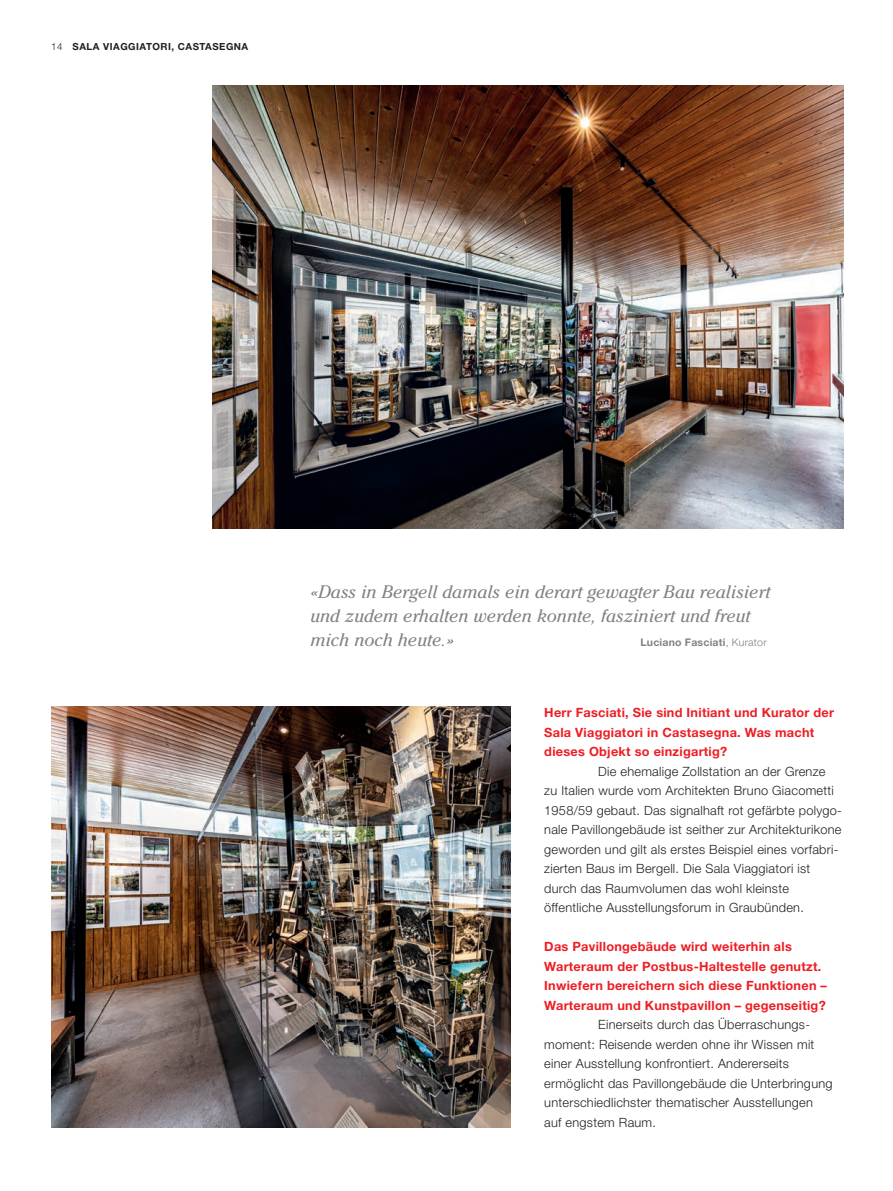
<style>
.page{position:relative;width:893px;height:1191px;background:#fff}
.page>*{position:absolute;margin:0;border:0;box-sizing:border-box;transform-origin:0 0}
.t1{font:italic 18px/24px "Cheltenham Std";color:#808285}
.t2{font:300 12.75px/19.5px "Helvetica Neue LT Std";letter-spacing:.02em;color:#231f20}
.t3{font:700 12.75px/19.5px "Helvetica Neue LT Std";letter-spacing:.02em;color:#ee1d23}
.t4{font:700 10.5px "Helvetica Neue LT Std";letter-spacing:.02em;color:#808285}
.t5{font:700 9.75px "Helvetica Neue LT Std";letter-spacing:.05em;color:#231f20}
.s1{font-weight:300}
</style>
<div class="page">
<img style="left:213px;top:85px;width:630px;height:443px">
<img style="left:51px;top:707px;width:459px;height:420px">
<p class="t5" style="left:51px;top:40px;width:199px"><span class="s1">14</span> SALA VIAGGIATORI, CASTASEGNA</p>
<h1 class="t1" style="left:310px;top:580px;width:462px">«Dass in Bergell damals ein derart gewagter Bau realisiert und zudem erhalten werden konnte, fasziniert und freut mich noch heute.»</h1>
<p class="t4" style="left:640px;top:636px;width:128px">Luciano Fasciati<span class="s1">, Kurator</span></p>
<p class="t3" style="left:544px;top:702px;width:291px">Herr Fasciati, Sie sind Initiant und Kurator der<br>Sala Viaggiatori in Castasegna. Was macht dieses Objekt so einzigartig?</p>
<p class="t2" style="left:544px;top:761px;width:299px;text-indent:54px">Die ehemalige Zollstation an der Grenze<br>zu Italien wurde vom Architekten Bruno Giacometti 1958/59 gebaut. Das signalhaft rot gefärbte polygo&shy;nale Pavillongebäude ist seither zur Architekturikone geworden und gilt als erstes Beispiel eines vorfabri&shy;zierten Baus im Bergell. Die Sala Viaggiatori ist durch das Raumvolumen das wohl kleinste öffentliche Ausstellungsforum in Graubünden.</p>
<p class="t3" style="left:544px;top:936px;width:284px">Das Pavillongebäude wird weiterhin als Warteraum der Postbus-Haltestelle genutzt.<br>Inwiefern bereichern sich diese Funktionen – Warteraum und Kunstpavillon – gegenseitig?</p>
<p class="t2" style="left:544px;top:1014px;width:290px;text-indent:54px">Einerseits durch das Überraschungs&shy;moment: Reisende werden ohne ihr Wissen mit einer Ausstellung konfrontiert. Andererseits ermöglicht das Pavillongebäude die Unterbringung unterschiedlichster thematischer Ausstellungen auf engstem Raum.</p>
</div>
